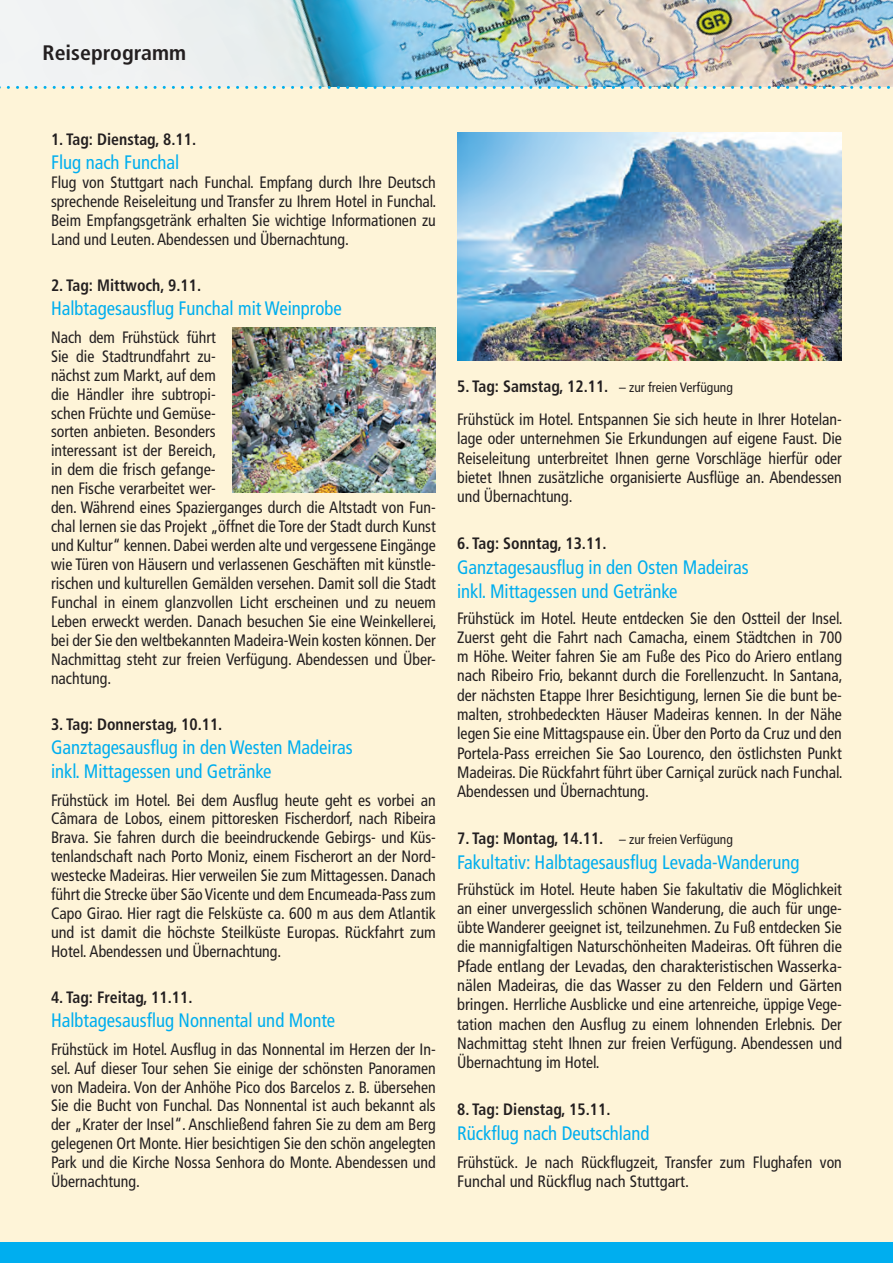
<style>
.page{position:relative;width:893px;height:1263px;background:#fef4d8}
.page>*{position:absolute;margin:0;border:0;box-sizing:border-box;transform-origin:0 0}
.t1{font:700 condensed 21px "Frutiger LT Pro";color:#231f20;scale:1.04 1}
.t2{font:condensed 19.5px/24.2px "Frutiger LT Pro";color:#00aeef;scale:.96 1}
.t3{font:condensed 16.5px/18.9px "Frutiger LT Pro";color:#231f20;text-align:justify;scale:.96 1}
.t4{font:700 condensed 16.5px "Frutiger LT Pro";color:#231f20;scale:.96 1}
.s1{font-weight:700}
.s2{font-size:13.5px}
.s3{font-weight:400;font-size:13.5px}
</style>
<div class="page">
<img style="left:0;top:0;width:893px;height:86px">
<svg style="left:0;top:86px;width:893px;height:3px"></svg>
<div style="left:0;top:1242px;width:893px;height:21px;background:#00aeef"></div>
<img style="left:457px;top:133px;width:385px;height:227px">
<img style="left:233px;top:328px;width:203px;height:164px">
<p class="t1" style="left:43px;top:41px;width:140px">Reiseprogramm</p>
<p class="t4" style="left:51px;top:130px;width:153px">1. Tag: Dienstag, 8.11.</p>
<p class="t2" style="left:51px;top:151px;width:135px">Flug nach Funchal</p>
<p class="t3" style="left:51px;top:173px;width:403px">Flug von Stuttgart nach Funchal. Empfang durch Ihre Deutsch sprechende Reiseleitung und Transfer zu Ihrem Hotel in Funchal.<br>Beim Empfangsgetränk erhalten Sie wichtige Informationen zu Land und Leuten. Abendessen und Übernachtung.</p>
<p class="t4" style="left:51px;top:276px;width:158px">2. Tag: Mittwoch, 9.11.</p>
<p class="t2" style="left:51px;top:297px;width:304px">Halbtagesausflug Funchal mit Weinprobe</p>
<p class="t3" style="left:51px;top:328px;width:403px;text-align:left">Nach dem Frühstück führt<br>Sie die Stadtrundfahrt zu-<br>nächst zum Markt, auf dem<br>die Händler ihre subtropi-<br>schen Früchte und Gemüse-<br>sorten anbieten. Besonders<br>interessant ist der Bereich,<br>in dem die frisch gefange-<br>nen Fische verarbeitet wer-<br>den. Während eines Spazierganges durch die Altstadt von Fun&shy;chal lernen sie das Projekt „öffnet die Tore der Stadt durch Kunst und Kultur“ kennen. Dabei werden alte und vergessene Eingänge wie Türen von Häusern und verlassenen Geschäften mit künstle&shy;rischen und kulturellen Gemälden versehen. Damit soll die Stadt Funchal in einem glanzvollen Licht erscheinen und zu neuem Leben erweckt werden. Danach besuchen Sie eine Weinkellerei, bei der Sie den weltbekannten Madeira-Wein kosten können. Der Nachmittag steht zur freien Verfügung. Abendessen und Über&shy;nachtung.</p>
<p class="t4" style="left:51px;top:714px;width:180px">3. Tag: Donnerstag, 10.11.</p>
<p class="t2" style="left:51px;top:735px;width:316px">Ganztagesausflug in den Westen Madeiras inkl. Mittagessen und Getränke</p>
<p class="t3" style="left:51px;top:790px;width:402px">Frühstück im Hotel. Bei dem Ausflug heute geht es vorbei an Câmara de Lobos, einem pittoresken Fischerdorf, nach Ribeira Brava. Sie fahren durch die beeindruckende Gebirgs- und Küs&shy;tenlandschaft nach Porto Moniz, einem Fischerort an der Nord&shy;westecke Madeiras. Hier verweilen Sie zum Mittagessen. Danach führt die Strecke über São Vicente und dem Encumeada-Pass zum Capo Girao. Hier ragt die Felsküste ca. 600 m aus dem Atlantik und ist damit die höchste Steilküste Europas. Rückfahrt zum Hotel. Abendessen und Übernachtung.</p>
<p class="t4" style="left:51px;top:987px;width:149px">4. Tag: Freitag, 11.11.</p>
<p class="t2" style="left:51px;top:1008px;width:298px">Halbtagesausflug Nonnental und Monte</p>
<p class="t3" style="left:51px;top:1040px;width:402px">Frühstück im Hotel. Ausflug in das Nonnental im Herzen der In&shy;sel. Auf dieser Tour sehen Sie einige der schönsten Panoramen von Madeira. Von der Anhöhe Pico dos Barcelos z. B. übersehen Sie die Bucht von Funchal. Das Nonnental ist auch bekannt als der „Krater der Insel“. Anschließend fahren Sie zu dem am Berg gelegenen Ort Monte. Hier besichtigen Sie den schön angelegten Park und die Kirche Nossa Senhora do Monte. Abendessen und Übernachtung.</p>
<p class="t3" style="left:457px;top:369px;width:402px;line-height:33.5px"><span class="s1">5. Tag: Samstag, 12.11.</span> <span class="s2">– zur freien Verfügung<br></span>Frühstück im Hotel. Entspannen Sie sich heute in Ihrer Hotelan-</p>
<p class="t3" style="left:457px;top:429px;width:402px;line-height:19.4px">lage oder unternehmen Sie Erkundungen auf eigene Faust. Die Reiseleitung unterbreitet Ihnen gerne Vorschläge hierfür oder bietet Ihnen zusätzliche organisierte Ausflüge an. Abendessen und Übernachtung.</p>
<p class="t4" style="left:457px;top:534px;width:157px">6. Tag: Sonntag, 13.11.</p>
<p class="t2" style="left:457px;top:555px;width:305px;line-height:24.6px">Ganztagesausflug in den Osten Madeiras inkl. Mittagessen und Getränke</p>
<p class="t3" style="left:457px;top:608px;width:403px;line-height:19.4px">Frühstück im Hotel. Heute entdecken Sie den Ostteil der Insel.<br>Zuerst geht die Fahrt nach Camacha, einem Städtchen in 700 m Höhe. Weiter fahren Sie am Fuße des Pico do Ariero entlang nach Ribeiro Frio, bekannt durch die Forellenzucht. In Santana, der nächsten Etappe Ihrer Besichtigung, lernen Sie die bunt be&shy;malten, strohbedeckten Häuser Madeiras kennen. In der Nähe legen Sie eine Mittagspause ein. Über den Porto da Cruz und den Portela-Pass erreichen Sie Sao Lourenco, den östlichsten Punkt Madeiras. Die Rückfahrt führt über Carniçal zurück nach Funchal.<br>Abendessen und Übernachtung.</p>
<p class="t4" style="left:457px;top:829px;width:289px">7. Tag: Montag, 14.11. <span class="s3">– zur freien Verfügung</span></p>
<p class="t2" style="left:457px;top:850px;width:358px">Fakultativ: Halbtagesausflug Levada-Wanderung</p>
<p class="t3" style="left:457px;top:879px;width:402px;line-height:19.4px">Frühstück im Hotel. Heute haben Sie fakultativ die Möglichkeit an einer unvergesslich schönen Wanderung, die auch für unge&shy;übte Wanderer geeignet ist, teilzunehmen. Zu Fuß entdecken Sie die mannigfaltigen Naturschönheiten Madeiras. Oft führen die Pfade entlang der Levadas, den charakteristischen Wasserka&shy;nälen Madeiras, die das Wasser zu den Feldern und Gärten bringen. Herrliche Ausblicke und eine artenreiche, üppige Vege&shy;tation machen den Ausflug zu einem lohnenden Erlebnis. Der Nachmittag steht Ihnen zur freien Verfügung. Abendessen und Übernachtung im Hotel.</p>
<p class="t4" style="left:457px;top:1100px;width:161px">8. Tag: Dienstag, 15.11.</p>
<p class="t2" style="left:457px;top:1121px;width:202px">Rückflug nach Deutschland</p>
<p class="t3" style="left:457px;top:1152px;width:402px;line-height:19.4px">Frühstück. Je nach Rückflugzeit, Transfer zum Flughafen von<br>Funchal und Rückflug nach Stuttgart.</p>
</div>
